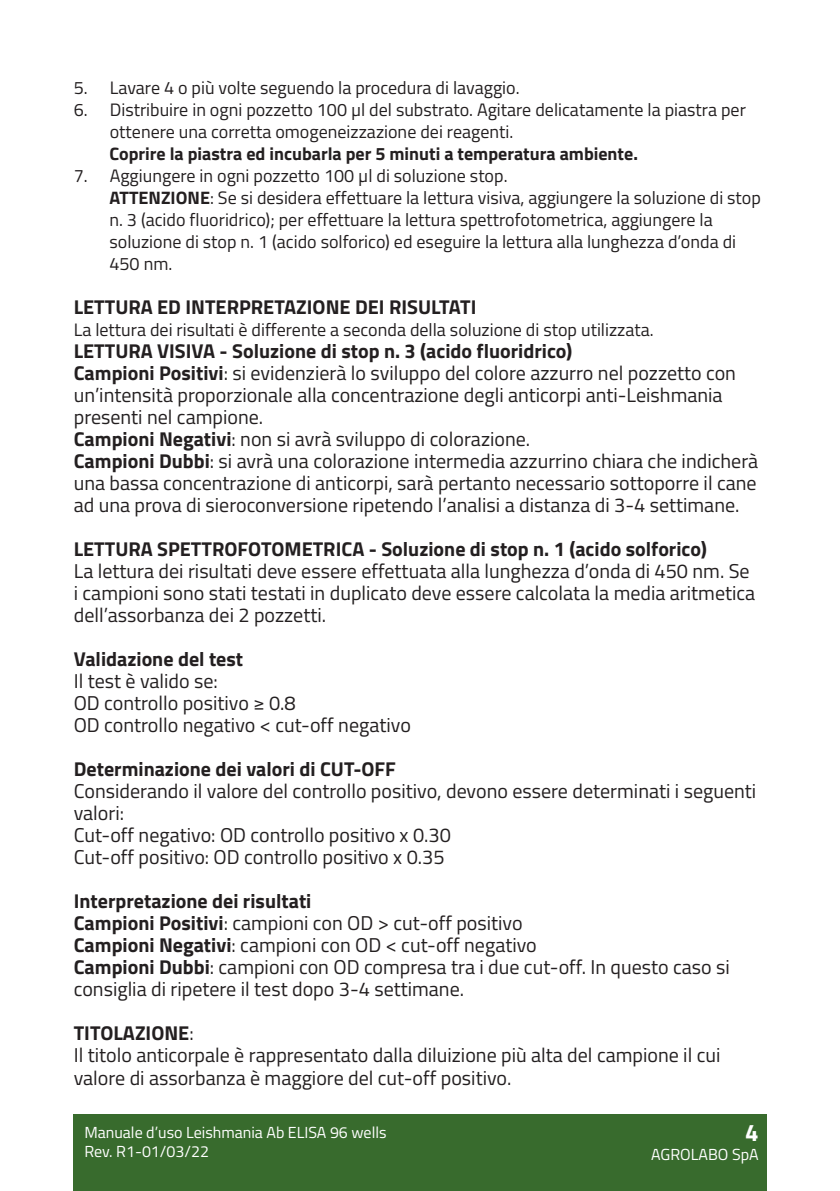
<style>
.page{position:relative;width:840px;height:1191px;background:#fff}
.page>*{position:absolute;margin:0;border:0;box-sizing:border-box;transform-origin:0 0}
.t1{font:700 24px "Titillium Web";color:#fff}
.t2{font:20px/22px "Titillium Web";color:#231f20}
.t3{font:700 20px "Titillium Web";color:#231f20}
.t4{font:18px/22px "Titillium Web";color:#231f20}
.t5{font:700 18px "Titillium Web";color:#231f20}
.t6{font:16px/19.2px "Titillium Web";color:#fff}
.s1{font-weight:700}
</style>
<div class="page">
<div style="left:74px;top:1114px;width:691px;height:77px;background:#386b2d"></div>
<p class="t4" style="left:74px;top:76px;width:447px">5. Lavare 4 o più volte seguendo la procedura di lavaggio.</p>
<p class="t4" style="left:110px;top:98px;width:637px;text-indent:-36px">6. Distribuire in ogni pozzetto 100 µl del substrato. Agitare delicatamente la piastra per ottenere una corretta omogeneizzazione dei reagenti.</p>
<p class="t5" style="left:109px;top:140px;width:529px">Coprire la piastra ed incubarla per 5 minuti a temperatura ambiente.</p>
<p class="t4" style="left:109px;top:164px;width:652px;text-indent:-36px">7. Aggiungere in ogni pozzetto 100 µl di soluzione stop.<br><span class="s1">ATTENZIONE</span>: Se si desidera effettuare la lettura visiva, aggiungere la soluzione di stop n. 3 (acido fluoridrico); per effettuare la lettura spettrofotometrica, aggiungere la soluzione di stop n. 1 (acido solforico) ed eseguire la lettura alla lunghezza d’onda di 450 nm.</p>
<p class="t3" style="left:74px;top:292px;width:404px">LETTURA ED INTERPRETAZIONE DEI RISULTATI</p>
<p class="t4" style="left:74px;top:318px;width:581px">La lettura dei risultati è differente a seconda della soluzione di stop utilizzata.</p>
<p class="t2" style="left:74px;top:339px;width:685px"><span class="s1">LETTURA VISIVA - Soluzione di stop n. 3 (acido fluoridrico)<br>Campioni Positivi</span>: si evidenzierà lo sviluppo del colore azzurro nel pozzetto con un’intensità proporzionale alla concentrazione degli anticorpi anti-Leishmania presenti nel campione.<br><span class="s1">Campioni Negativi</span>: non si avrà sviluppo di colorazione.<br><span class="s1">Campioni Dubbi</span>: si avrà una colorazione intermedia azzurrino chiara che indicherà una bassa concentrazione di anticorpi, sarà pertanto necessario sottoporre il cane ad una prova di sieroconversione ripetendo l’analisi a distanza di 3-4 settimane.</p>
<p class="t3" style="left:74px;top:534px;width:634px">LETTURA SPETTROFOTOMETRICA - Soluzione di stop n. 1 (acido solforico)</p>
<p class="t2" style="left:74px;top:559px;width:682px">La lettura dei risultati deve essere effettuata alla lunghezza d’onda di 450 nm. Se i campioni sono stati testati in duplicato deve essere calcolata la media aritmetica dell’assorbanza dei 2 pozzetti.</p>
<p class="t3" style="left:74px;top:644px;width:171px">Validazione del test</p>
<p class="t2" style="left:74px;top:669px;width:338px">Il test è valido se:<br>OD controllo positivo ≥ 0.8<br>OD controllo negativo &lt; cut-off negativo</p>
<p class="t3" style="left:74px;top:754px;width:323px">Determinazione dei valori di CUT-OFF</p>
<p class="t2" style="left:74px;top:779px;width:683px">Considerando il valore del controllo positivo, devono essere determinati i seguenti valori:<br>Cut-off negativo: OD controllo positivo x 0.30<br>Cut-off positivo: OD controllo positivo x 0.35</p>
<p class="t2" style="left:74px;top:889px;width:657px"><span class="s1">Interpretazione dei risultati<br>Campioni Positivi</span>: campioni con OD &gt; cut-off positivo<br><span class="s1">Campioni Negativi</span>: campioni con OD &lt; cut-off negativo<br><span class="s1">Campioni Dubbi</span>: campioni con OD compresa tra i due cut-off. In questo caso si consiglia di ripetere il test dopo 3-4 settimane.</p>
<p class="t2" style="left:74px;top:1021px;width:647px"><span class="s1">TITOLAZIONE</span>:<br>Il titolo anticorpale è rappresentato dalla diluizione più alta del campione il cui valore di assorbanza è maggiore del cut-off positivo.</p>
<p class="t6" style="left:84px;top:1121px;width:303px">Manuale d’uso Leishmania Ab ELISA 96 wells<br>Rev. R1-01/03/22</p>
<p class="t1" style="left:744px;top:1114px;width:15px">4</p>
<p class="t6" style="left:651px;top:1144px;width:109px">AGROLABO SpA</p>
</div>
